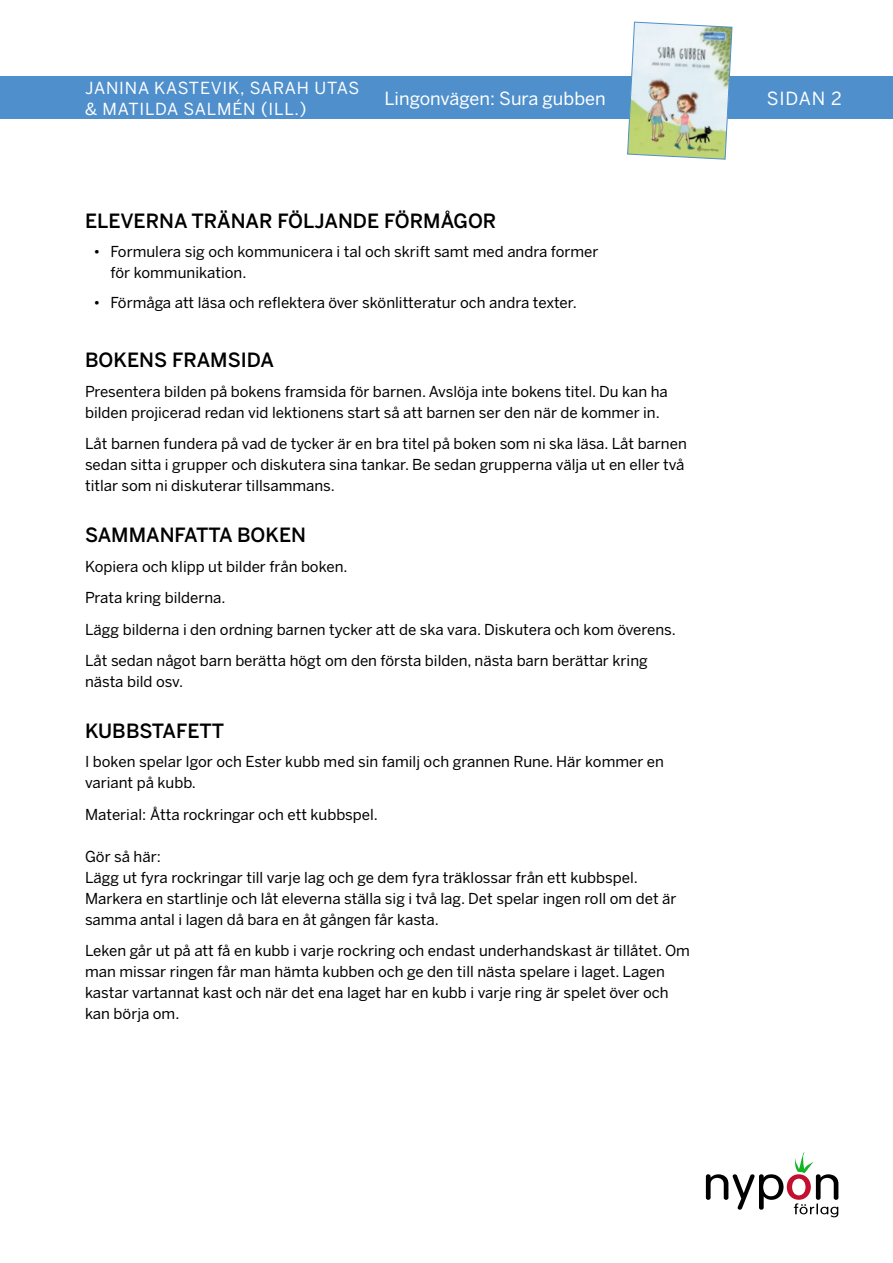
<style>
.page{position:relative;width:893px;height:1263px;background:#fff}
.page>*{position:absolute;margin:0;border:0;box-sizing:border-box;transform-origin:0 0}
.t1{font:500 19.5px "Benton Sans";color:#000}
.t2{font:18px "Benton Sans";color:#fff}
.t3{font:16.5px/21.6px "Benton Sans";letter-spacing:.05em;color:#fff}
.t4{font:15px/21px "Benton Sans";color:#000}
</style>
<div class="page">
<div style="left:0;top:77px;width:893px;height:42px;background:#4e8fcc"></div>
<img style="left:627px;top:21px;width:106px;height:139px">
<svg style="left:706px;top:1152px;width:132px;height:65px"></svg>
<p class="t3" style="left:85px;top:77px;width:276px">JANINA KASTEVIK, SARAH UTAS &amp; MATILDA SALMÉN (ILL.)</p>
<p class="t2" style="left:384px;top:87px;width:223px">Lingonvägen: Sura gubben</p>
<p class="t2" style="left:767px;top:87px;width:77px">SIDAN 2</p>
<h1 class="t1" style="left:85px;top:209px;width:413px">ELEVERNA TRÄNAR FÖLJANDE FÖRMÅGOR</h1>
<p class="t4" style="left:111px;top:242px;width:489px;text-indent:-17px">• Formulera sig och kommunicera i tal och skrift samt med andra former för kommunikation.</p>
<p class="t4" style="left:94px;top:292px;width:485px">• Förmåga att läsa och reflektera över skönlitteratur och andra texter.</p>
<h1 class="t1" style="left:85px;top:348px;width:190px">BOKENS FRAMSIDA</h1>
<p class="t4" style="left:85px;top:381px;width:584px">Presentera bilden på bokens framsida för barnen. Avslöja inte bokens titel. Du kan ha bilden projicerad redan vid lektionens start så att barnen ser den när de kommer in.</p>
<p class="t4" style="left:85px;top:433px;width:603px">Låt barnen fundera på vad de tycker är en bra titel på boken som ni ska läsa. Låt barnen sedan sitta i grupper och diskutera sina tankar. Be sedan grupperna välja ut en eller två titlar som ni diskuterar tillsammans.</p>
<h1 class="t1" style="left:85px;top:523px;width:223px">SAMMANFATTA BOKEN</h1>
<p class="t4" style="left:85px;top:550px;width:592px;line-height:31.5px">Kopiera och klipp ut bilder från boken.<br>Prata kring bilderna.<br>Lägg bilderna i den ordning barnen tycker att de ska vara. Diskutera och kom överens.<br>Låt sedan något barn berätta högt om den första bilden, nästa barn berättar kring</p>
<p class="t4" style="left:85px;top:671px;width:100px">nästa bild osv.</p>
<h1 class="t1" style="left:85px;top:719px;width:141px">KUBBSTAFETT</h1>
<p class="t4" style="left:85px;top:751px;width:580px">I boken spelar Igor och Ester kubb med sin familj och grannen Rune. Här kommer en variant på kubb.</p>
<p class="t4" style="left:85px;top:804px;width:294px">Material: Åtta rockringar och ett kubbspel.</p>
<p class="t4" style="left:85px;top:846px;width:593px">Gör så här:<br>Lägg ut fyra rockringar till varje lag och ge dem fyra träklossar från ett kubbspel.<br>Markera en startlinje och låt eleverna ställa sig i två lag. Det spelar ingen roll om det är samma antal i lagen då bara en åt gången får kasta.</p>
<p class="t4" style="left:85px;top:940px;width:606px">Leken går ut på att få en kubb i varje rockring och endast underhandskast är tillåtet. Om man missar ringen får man hämta kubben och ge den till nästa spelare i laget. Lagen kastar vartannat kast och när det ena laget har en kubb i varje ring är spelet över och kan börja om.</p>
</div>
